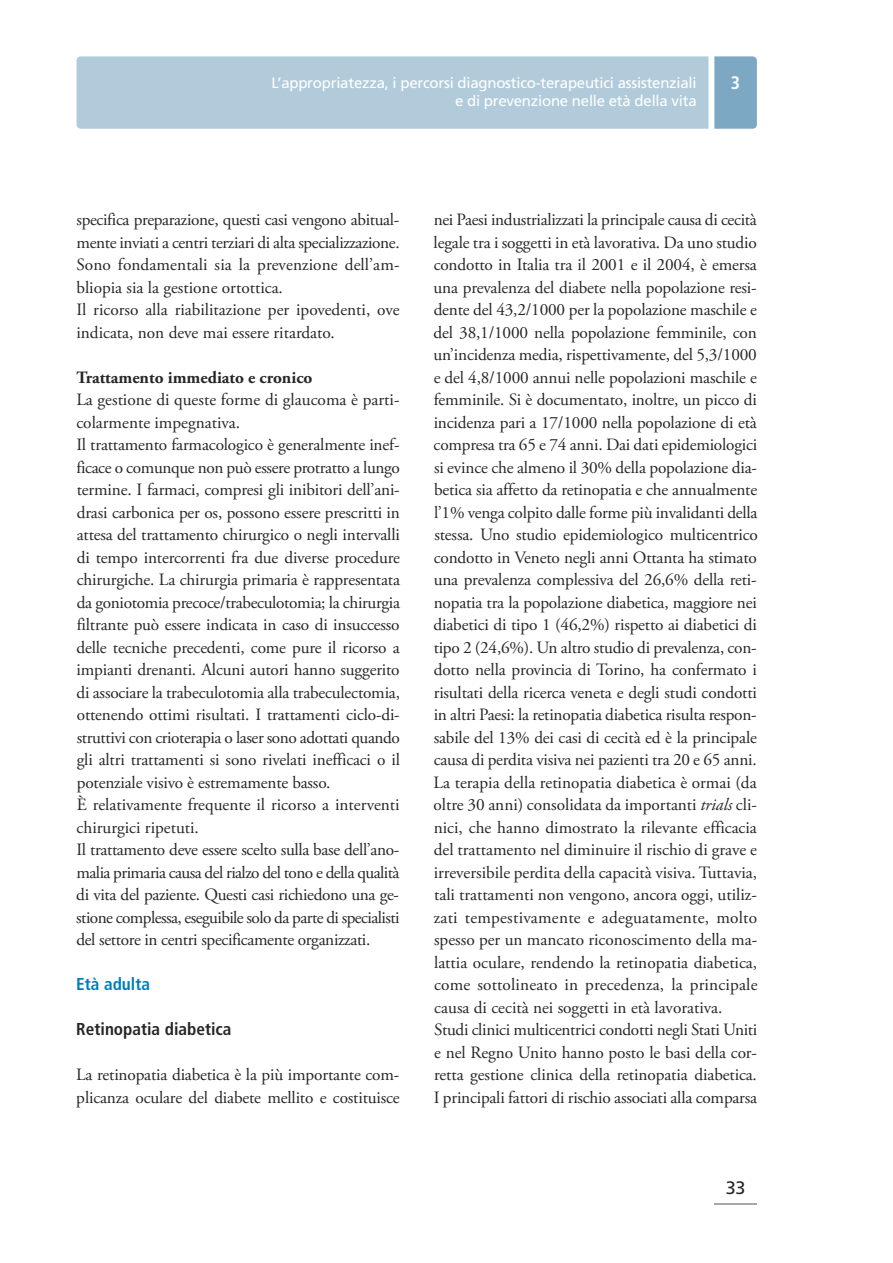
<style>
.page{position:relative;width:893px;height:1263px;background:#fff}
.page>*{position:absolute;margin:0;border:0;box-sizing:border-box;transform-origin:0 0}
.t1{font:18px "Frutiger";color:#272627}
.t2{font:700 condensed 18px "Frutiger";color:#fff}
.t3{font:17.25px/22.5px "Adobe Garamond Pro";letter-spacing:-.01em;color:#272627}
.t4{font:700 17.25px "Adobe Garamond Pro";color:#272627}
.t5{font:700 condensed 17.25px "Frutiger";color:#272627}
.t6{font:700 condensed 17.25px "Frutiger";color:#007eb6}
.t7{font:15px "Frutiger";letter-spacing:-.015em;color:#fff}
.s1{font-style:italic}
</style>
<div class="page">
<hr style="left:714px;top:1204px;width:43px;height:1px;background:#a9a8a9">
<svg style="left:714px;top:56px;width:43px;height:73px;background:#7ea9c4"></svg>
<div style="left:77px;top:56px;width:631px;height:73px;background:#b1cbdb"></div>
<p class="t7" style="left:272px;top:77px;width:427px">L’appropriatezza, i percorsi diagnostico-terapeutici assistenziali</p>
<p class="t2" style="left:731px;top:76px;width:11px">3</p>
<p class="t7" style="left:455px;top:95px;width:243px">e di prevenzione nelle età della vita</p>
<p class="t3" style="left:76px;top:210px;width:325px">specifica preparazione, questi casi vengono abitual&shy;mente inviati a centri terziari di alta specializzazione.<br>Sono fondamentali sia la prevenzione dell’am&shy;bliopia sia la gestione ortottica.<br>Il ricorso alla riabilitazione per ipovedenti, ove indicata, non deve mai essere ritardato.</p>
<p class="t4" style="left:76px;top:370px;width:238px">Trattamento immediato e cronico</p>
<p class="t3" style="left:76px;top:390px;width:325px">La gestione di queste forme di glaucoma è parti&shy;colarmente impegnativa.<br>Il trattamento farmacologico è generalmente inef&shy;ficace o comunque non può essere protratto a lungo termine. I farmaci, compresi gli inibitori dell’ani&shy;drasi carbonica per os, possono essere prescritti in attesa del trattamento chirurgico o negli intervalli di tempo intercorrenti fra due diverse procedure chirurgiche. La chirurgia primaria è rappresentata da goniotomia precoce/trabeculotomia; la chirurgia filtrante può essere indicata in caso di insuccesso delle tecniche precedenti, come pure il ricorso a impianti drenanti. Alcuni autori hanno suggerito di associare la trabeculotomia alla trabeculectomia, ottenendo ottimi risultati. I trattamenti ciclo-di&shy;struttivi con crioterapia o laser sono adottati quando gli altri trattamenti si sono rivelati inefficaci o il potenziale visivo è estremamente basso.<br>È relativamente frequente il ricorso a interventi chirurgici ripetuti.<br>Il trattamento deve essere scelto sulla base dell’ano&shy;malia primaria causa del rialzo del tono e della qualità di vita del paziente. Questi casi richiedono una ge&shy;stione complessa, eseguibile solo da parte di specialisti del settore in centri specificamente organizzati.</p>
<p class="t6" style="left:76px;top:977px;width:75px">Età adulta</p>
<p class="t5" style="left:76px;top:1022px;width:157px">Retinopatia diabetica</p>
<p class="t3" style="left:76px;top:1065px;width:325px">La retinopatia diabetica è la più importante com&shy;plicanza oculare del diabete mellito e costituisce</p>
<p class="t3" style="left:434px;top:210px;width:326px">nei Paesi industrializzati la principale causa di cecità legale tra i soggetti in età lavorativa. Da uno studio condotto in Italia tra il 2001 e il 2004, è emersa una prevalenza del diabete nella popolazione resi&shy;dente del 43,2/1000 per la popolazione maschile e del 38,1/1000 nella popolazione femminile, con un’incidenza media, rispettivamente, del 5,3/1000 e del 4,8/1000 annui nelle popolazioni maschile e femminile. Si è documentato, inoltre, un picco di incidenza pari a 17/1000 nella popolazione di età compresa tra 65 e 74 anni. Dai dati epidemiologici si evince che almeno il 30% della popolazione dia&shy;betica sia affetto da retinopatia e che annualmente l’1% venga colpito dalle forme più invalidanti della stessa. Uno studio epidemiologico multicentrico condotto in Veneto negli anni Ottanta ha stimato una prevalenza complessiva del 26,6% della reti&shy;nopatia tra la popolazione diabetica, maggiore nei diabetici di tipo 1 (46,2%) rispetto ai diabetici di tipo 2 (24,6%). Un altro studio di prevalenza, con&shy;dotto nella provincia di Torino, ha confermato i risultati della ricerca veneta e degli studi condotti in altri Paesi: la retinopatia diabetica risulta respon&shy;sabile del 13% dei casi di cecità ed è la principale causa di perdita visiva nei pazienti tra 20 e 65 anni.<br>La terapia della retinopatia diabetica è ormai (da oltre 30 anni) consolidata da importanti <span class="s1">trials</span> cli&shy;nici, che hanno dimostrato la rilevante efficacia del trattamento nel diminuire il rischio di grave e irreversibile perdita della capacità visiva. Tuttavia, tali trattamenti non vengono, ancora oggi, utiliz&shy;zati tempestivamente e adeguatamente, molto spesso per un mancato riconoscimento della ma&shy;lattia oculare, rendendo la retinopatia diabetica, come sottolineato in precedenza, la principale causa di cecità nei soggetti in età lavorativa.<br>Studi clinici multicentrici condotti negli Stati Uniti e nel Regno Unito hanno posto le basi della cor&shy;retta gestione clinica della retinopatia diabetica.<br>I principali fattori di rischio associati alla comparsa</p>
<p class="t1" style="left:726px;top:1180px;width:21px">33</p>
</div>
